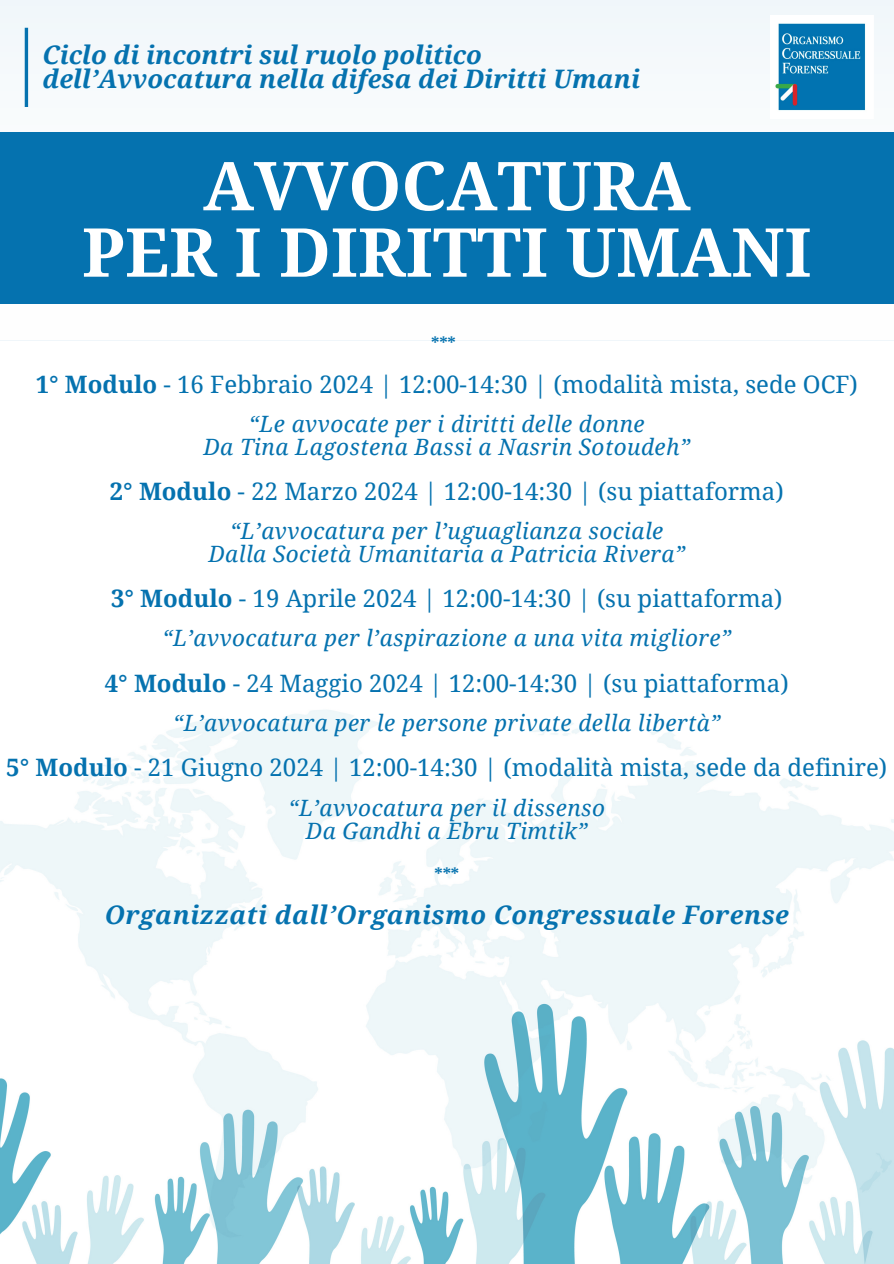
<style>
.page{position:relative;width:894px;height:1264px;background:#fff}
.page>*{position:absolute;margin:0;border:0;box-sizing:border-box;transform-origin:0 0}
.t1{font:700 67.5px "Noto Serif";color:#fff}
.t2{font:italic 700 25.5px "Noto Serif";color:#0572af}
.t3{font:italic 700 25.5px "Noto Serif";letter-spacing:.02em;color:#0572af}
.t4{font:24px "Noto Serif";color:#0572af}
.t5{font:italic 22.5px "Noto Serif";letter-spacing:.02em;color:#0572af}
.t6{font:700 16.5px "Noto Serif";color:#0572af}
.s1{font-weight:700}
</style>
<div class="page">
<div style="left:0;top:0;width:893px;height:340px;background:#f6fafc"></div>
<div style="left:0;top:133px;width:893px;height:171px;background:#0572af"></div>
<img style="left:775px;top:23px;width:90px;height:88px">
<hr style="left:25px;top:28px;width:3px;height:79px;background:#0572af">
<img style="left:0;top:710px;width:893px;height:553px">
<p class="t2" style="left:43px;top:36px;width:441px">Ciclo di incontri sul ruolo politico</p>
<p class="t2" style="left:43px;top:61px;width:598px">dell’Avvocatura nella difesa dei Diritti Umani</p>
<p class="t1" style="left:203px;top:138px;width:488px">AVVOCATURA</p>
<p class="t1" style="left:82px;top:204px;width:730px">PER I DIRITTI UMANI</p>
<p class="t6" style="left:431px;top:331px;width:26px">***</p>
<p class="t4" style="left:36px;top:367px;width:823px"><span class="s1">1° Modulo</span> - 16 Febbraio 2024 | 12:00-14:30 | (modalità mista, sede OCF)</p>
<p class="t5" style="left:249px;top:408px;width:397px">“Le avvocate per i diritti delle donne</p>
<p class="t5" style="left:203px;top:431px;width:488px">Da Tina Lagostena Bassi a Nasrin Sotoudeh”</p>
<p class="t4" style="left:110px;top:474px;width:675px"><span class="s1">2° Modulo</span> - 22 Marzo 2024 | 12:00-14:30 | (su piattaforma)</p>
<p class="t5" style="left:230px;top:515px;width:434px">“L’avvocatura per l’uguaglianza sociale</p>
<p class="t5" style="left:208px;top:537px;width:478px">Dalla Società Umanitaria a Patricia Rivera”</p>
<p class="t4" style="left:111px;top:581px;width:672px"><span class="s1">3° Modulo</span> - 19 Aprile 2024 | 12:00-14:30 | (su piattaforma)</p>
<p class="t5" style="left:162px;top:622px;width:570px">“L’avvocatura per l’aspirazione a una vita migliore”</p>
<p class="t4" style="left:105px;top:666px;width:685px"><span class="s1">4° Modulo</span> - 24 Maggio 2024 | 12:00-14:30 | (su piattaforma)</p>
<p class="t5" style="left:173px;top:707px;width:549px">“L’avvocatura per le persone private della libertà”</p>
<p class="t4" style="left:6px;top:750px;width:882px"><span class="s1">5° Modulo</span> - 21 Giugno 2024 | 12:00-14:30 | (modalità mista, sede da definire)</p>
<p class="t5" style="left:288px;top:792px;width:318px">“L’avvocatura per il dissenso</p>
<p class="t5" style="left:306px;top:814px;width:283px">Da Gandhi a Ebru Timtik”</p>
<p class="t6" style="left:434px;top:862px;width:26px">***</p>
<p class="t3" style="left:105px;top:897px;width:685px">Organizzati dall’Organismo Congressuale Forense</p>
</div>
